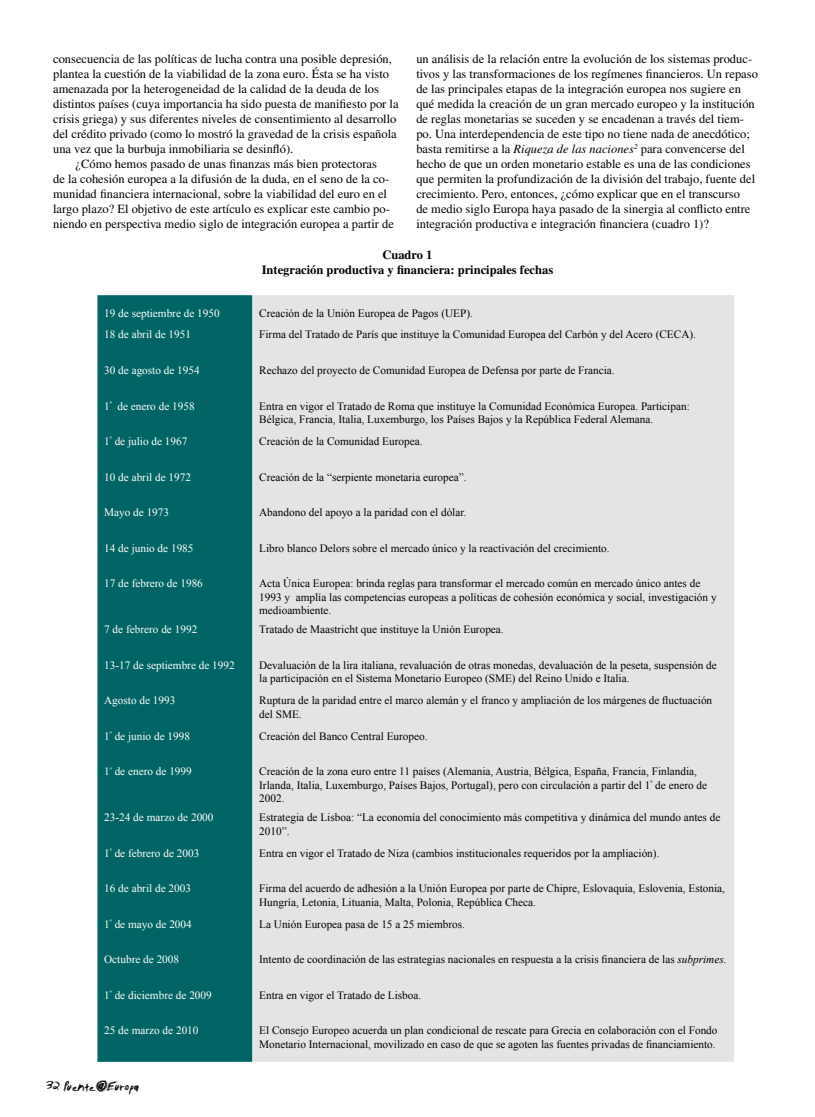
<style>
.page{position:relative;width:815px;height:1117px;background:#fff}
.page>*{position:absolute;margin:0;border:0;box-sizing:border-box;transform-origin:0 0}
.t1{font:15px "Tibetan Beefgarden AOE";color:#000}
.t2{font:12.5px/15px "Times";color:#000}
.t3{font:700 12.5px/15px "Times";color:#000;text-align:center}
.t4{font:11.25px/13.5px "Times New Roman";color:#000}
.t5{font:11.25px "Times New Roman";color:#fff}
.s1{font-style:italic}
.s2{font-size:20px}
</style>
<div class="page">
<div style="left:97px;top:295px;width:155px;height:766px;background:#006564"></div>
<div style="left:252px;top:295px;width:482px;height:766px;background:#e3e4e4"></div>
<p class="t2" style="left:53px;top:51px;width:340px">consecuencia de las políticas de lucha contra una posible depresión,</p>
<p class="t2" style="left:53px;top:66px;width:338px">plantea la cuestión de la viabilidad de la zona euro. Ésta se ha visto</p>
<p class="t2" style="left:53px;top:81px;width:327px">amenazada por la heterogeneidad de la calidad de la deuda de los</p>
<p class="t2" style="left:53px;top:96px;width:347px">distintos países (cuya importancia ha sido puesta de manifiesto por la</p>
<p class="t2" style="left:53px;top:111px;width:345px">crisis griega) y sus diferentes niveles de consentimiento al desarrollo</p>
<p class="t2" style="left:53px;top:126px;width:345px">del crédito privado (como lo mostró la gravedad de la crisis española</p>
<p class="t2" style="left:53px;top:141px;width:242px">una vez que la burbuja inmobiliaria se desinfló).</p>
<p class="t2" style="left:76px;top:156px;width:303px">¿Cómo hemos pasado de unas finanzas más bien protectoras</p>
<p class="t2" style="left:53px;top:171px;width:338px">de la cohesión europea a la difusión de la duda, en el seno de la co-</p>
<p class="t2" style="left:53px;top:186px;width:335px">munidad financiera internacional, sobre la viabilidad del euro en el</p>
<p class="t2" style="left:53px;top:201px;width:338px">largo plazo? El objetivo de este artículo es explicar este cambio po-</p>
<p class="t2" style="left:53px;top:216px;width:342px">niendo en perspectiva medio siglo de integración europea a partir de</p>
<p class="t2" style="left:416px;top:51px;width:343px">un análisis de la relación entre la evolución de los sistemas produc&shy;tivos y las transformaciones de los regímenes financieros. Un repaso de las principales etapas de la integración europea nos sugiere en qué medida la creación de un gran mercado europeo y la institución de reglas monetarias se suceden y se encadenan a través del tiem&shy;po. Una interdependencia de este tipo no tiene nada de anecdótico; basta remitirse a la <span class="s1">Riqueza de las naciones</span><sup>2</sup> para convencerse del hecho de que un orden monetario estable es una de las condiciones que permiten la profundización de la división del trabajo, fuente del crecimiento. Pero, entonces, ¿cómo explicar que en el transcurso<br>de medio siglo Europa haya pasado de la sinergia al conflicto entre integración productiva e integración financiera (cuadro 1)?</p>
<p class="t3" style="left:262px;top:247px;width:293px">Cuadro 1<br>Integración productiva y financiera: principales fechas</p>
<p class="t5" style="left:104px;top:305px;width:117px">19 de septiembre de 1950</p>
<p class="t4" style="left:259px;top:306px;width:215px">Creación de la Unión Europea de Pagos (UEP).</p>
<p class="t5" style="left:104px;top:327px;width:88px">18 de abril de 1951</p>
<p class="t4" style="left:259px;top:328px;width:438px">Firma del Tratado de París que instituye la Comunidad Europea del Carbón y del Acero (CECA).</p>
<p class="t5" style="left:104px;top:362px;width:97px">30 de agosto de 1954</p>
<p class="t4" style="left:259px;top:363px;width:357px">Rechazo del proyecto de Comunidad Europea de Defensa por parte de Francia.</p>
<p class="t5" style="left:104px;top:398px;width:92px">1<sup>º</sup> de enero de 1958</p>
<p class="t4" style="left:259px;top:399px;width:432px">Entra en vigor el Tratado de Roma que instituye la Comunidad Económica Europea. Participan:<br>Bélgica, Francia, Italia, Luxemburgo, los Países Bajos y la República Federal Alemana.</p>
<p class="t5" style="left:104px;top:434px;width:85px">1<sup>º</sup> de julio de 1967</p>
<p class="t4" style="left:259px;top:434px;width:165px">Creación de la Comunidad Europea.</p>
<p class="t5" style="left:104px;top:469px;width:88px">10 de abril de 1972</p>
<p class="t4" style="left:259px;top:470px;width:209px">Creación de la “serpiente monetaria europea”.</p>
<p class="t5" style="left:104px;top:504px;width:66px">Mayo de 1973</p>
<p class="t4" style="left:259px;top:505px;width:209px">Abandono del apoyo a la paridad con el dólar.</p>
<p class="t5" style="left:104px;top:540px;width:91px">14 de junio de 1985</p>
<p class="t4" style="left:259px;top:540px;width:352px">Libro blanco Delors sobre el mercado único y la reactivación del crecimiento.</p>
<p class="t5" style="left:104px;top:575px;width:100px">17 de febrero de 1986</p>
<p class="t4" style="left:259px;top:576px;width:459px">Acta Única Europea: brinda reglas para transformar el mercado común en mercado único antes de<br>1993 y amplía las competencias europeas a políticas de cohesión económica y social, investigación y medioambiente.</p>
<p class="t5" style="left:104px;top:622px;width:95px">7 de febrero de 1992</p>
<p class="t4" style="left:259px;top:622px;width:246px">Tratado de Maastricht que instituye la Unión Europea.</p>
<p class="t5" style="left:104px;top:657px;width:132px">13-17 de septiembre de 1992</p>
<p class="t4" style="left:259px;top:658px;width:459px">Devaluación de la lira italiana, revaluación de otras monedas, devaluación de la peseta, suspensión de la participación en el Sistema Monetario Europeo (SME) del Reino Unido e Italia.</p>
<p class="t5" style="left:104px;top:693px;width:73px">Agosto de 1993</p>
<p class="t4" style="left:259px;top:693px;width:455px">Ruptura de la paridad entre el marco alemán y el franco y ampliación de los márgenes de fluctuación del SME.</p>
<p class="t5" style="left:104px;top:728px;width:87px">1<sup>º</sup> de junio de 1998</p>
<p class="t4" style="left:259px;top:729px;width:170px">Creación del Banco Central Europeo.</p>
<p class="t5" style="left:104px;top:763px;width:89px">1<sup>º</sup> de enero de 1999</p>
<p class="t4" style="left:259px;top:764px;width:449px">Creación de la zona euro entre 11 países (Alemania, Austria, Bélgica, España, Francia, Finlandia,<br>Irlanda, Italia, Luxemburgo, Países Bajos, Portugal), pero con circulación a partir del 1<sup>º</sup> de enero de<br>2002.</p>
<p class="t5" style="left:104px;top:809px;width:111px">23-24 de marzo de 2000</p>
<p class="t4" style="left:259px;top:810px;width:463px">Estrategia de Lisboa: “La economía del conocimiento más competitiva y dinámica del mundo antes de<br>2010”.</p>
<p class="t5" style="left:104px;top:845px;width:97px">1<sup>º</sup> de febrero de 2003</p>
<p class="t4" style="left:259px;top:846px;width:402px">Entra en vigor el Tratado de Niza (cambios institucionales requeridos por la ampliación).</p>
<p class="t5" style="left:104px;top:880px;width:88px">16 de abril de 2003</p>
<p class="t4" style="left:259px;top:881px;width:467px">Firma del acuerdo de adhesión a la Unión Europea por parte de Chipre, Eslovaquia, Eslovenia, Estonia,<br>Hungría, Letonia, Lituania, Malta, Polonia, República Checa.</p>
<p class="t5" style="left:104px;top:916px;width:89px">1<sup>º</sup> de mayo de 2004</p>
<p class="t4" style="left:259px;top:916px;width:207px">La Unión Europea pasa de 15 a 25 miembros.</p>
<p class="t5" style="left:104px;top:951px;width:76px">Octubre de 2008</p>
<p class="t4" style="left:259px;top:952px;width:469px">Intento de coordinación de las estrategias nacionales en respuesta a la crisis financiera de las <span class="s1">subprimes.</span></p>
<p class="t5" style="left:104px;top:987px;width:109px">1<sup>º</sup> de diciembre de 2009</p>
<p class="t4" style="left:259px;top:987px;width:164px">Entra en vigor el Tratado de Lisboa.</p>
<p class="t5" style="left:104px;top:1022px;width:96px">25 de marzo de 2010</p>
<p class="t4" style="left:259px;top:1023px;width:460px">El Consejo Europeo acuerda un plan condicional de rescate para Grecia en colaboración con el Fondo<br>Monetario Internacional, movilizado en caso de que se agoten las fuentes privadas de financiamiento.</p>
<h1 class="t1" style="left:46px;top:1077px;width:94px"><span class="s2">32</span> Puente@Europa</h1>
</div>
